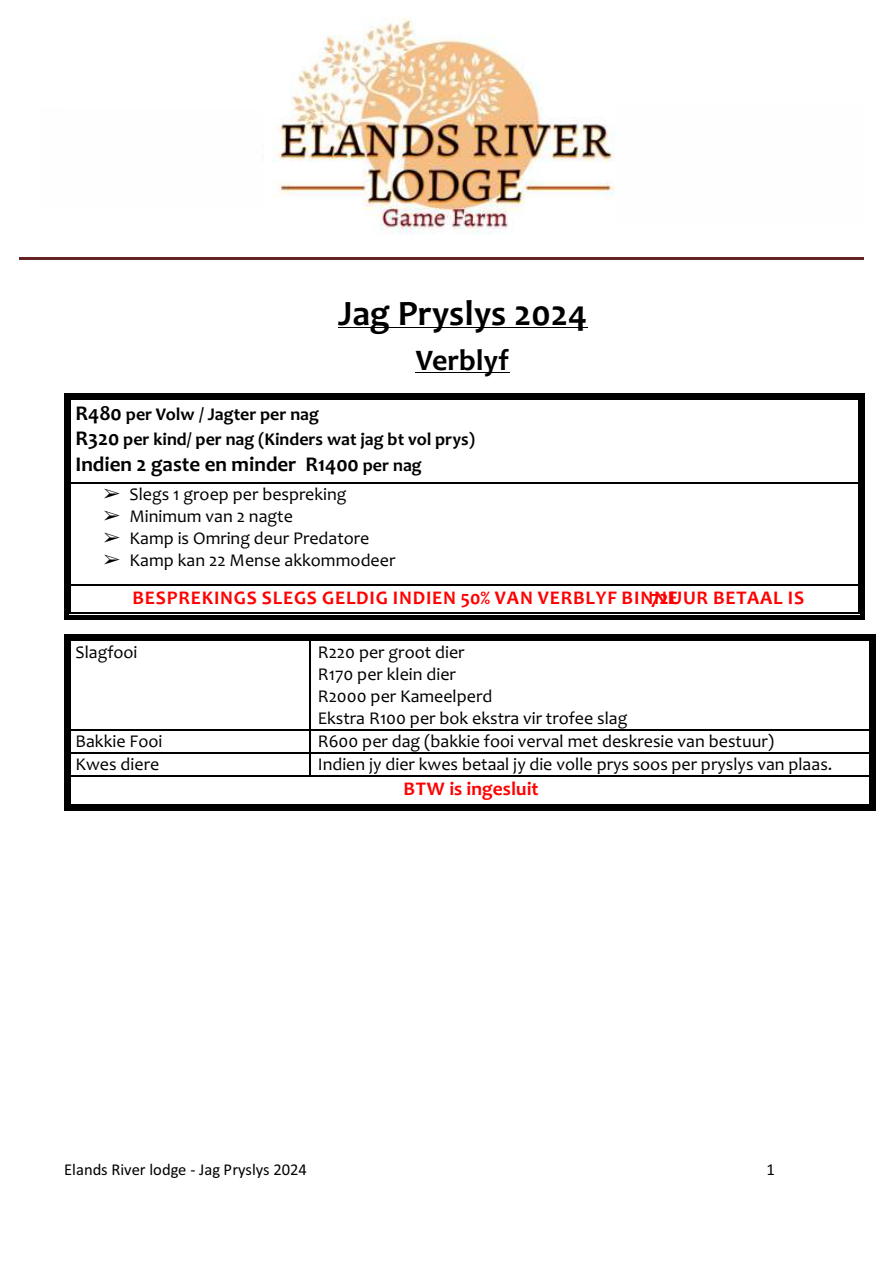
<style>
.page{position:relative;width:893px;height:1263px;background:#fff}
.page>*{position:absolute;margin:0;border:0;box-sizing:border-box;transform-origin:0 0}
.t1{font:700 36px "Candara";color:#000}
.t2{font:700 30px "Candara";color:#000}
.t3{font:700 21px "Candara";color:#000}
.t4{font:700 19.5px "Candara";letter-spacing:.04em;color:#f00}
.t5{font:700 19.5px "Candara";color:#f00}
.t6{font:18px/21.9px "Candara";color:#000}
.t7{font:700 18px/25.5px "Candara";color:#000}
.t8{font:16.5px "Calibri";color:#000}
.s1{font-size:21px}
.s2{font-size:18px}
.s3{font-family:"MS Gothic"}
</style>
<div class="page">
<hr style="left:20px;top:258px;width:844px;height:2px;background:#632423">
<hr style="left:338px;top:327px;width:249px;height:1px;background:#000">
<hr style="left:416px;top:372px;width:94px;height:1px;background:#000">
<svg style="left:64px;top:393px;width:7px;height:7px"></svg>
<hr style="left:71px;top:393px;width:787px;height:4px;background:#000">
<hr style="left:71px;top:398px;width:787px;height:2px;background:#000">
<svg style="left:858px;top:393px;width:7px;height:7px"></svg>
<hr style="left:70px;top:400px;width:1px;height:82px;background:#000">
<div style="left:64px;top:400px;width:5px;height:82px;background:#000"></div>
<div style="left:860px;top:400px;width:5px;height:82px;background:#000"></div>
<hr style="left:858px;top:400px;width:1px;height:82px;background:#000">
<hr style="left:71px;top:482px;width:787px;height:1px;background:#000">
<hr style="left:70px;top:483px;width:1px;height:101px;background:#000">
<div style="left:64px;top:483px;width:5px;height:101px;background:#000"></div>
<div style="left:860px;top:483px;width:5px;height:101px;background:#000"></div>
<hr style="left:858px;top:483px;width:1px;height:101px;background:#000">
<hr style="left:71px;top:584px;width:787px;height:1px;background:#000">
<svg style="left:64px;top:584px;width:7px;height:36px"></svg>
<div style="left:71px;top:615px;width:787px;height:5px;background:#000"></div>
<hr style="left:71px;top:613px;width:787px;height:1px;background:#000">
<svg style="left:858px;top:584px;width:7px;height:36px"></svg>
<svg style="left:64px;top:634px;width:7px;height:7px"></svg>
<div style="left:71px;top:634px;width:238px;height:5px;background:#000"></div>
<hr style="left:71px;top:640px;width:238px;height:1px;background:#000">
<svg style="left:309px;top:634px;width:7px;height:8px"></svg>
<div style="left:316px;top:634px;width:553px;height:5px;background:#000"></div>
<hr style="left:316px;top:640px;width:553px;height:1px;background:#000">
<svg style="left:869px;top:634px;width:7px;height:7px"></svg>
<hr style="left:70px;top:641px;width:1px;height:88px;background:#000">
<div style="left:64px;top:641px;width:5px;height:88px;background:#000"></div>
<hr style="left:309px;top:641px;width:1px;height:88px;background:#000">
<div style="left:871px;top:641px;width:5px;height:88px;background:#000"></div>
<hr style="left:869px;top:641px;width:1px;height:88px;background:#000">
<hr style="left:71px;top:729px;width:238px;height:1px;background:#000">
<hr style="left:310px;top:729px;width:559px;height:1px;background:#000">
<hr style="left:71px;top:752px;width:238px;height:1px;background:#000">
<hr style="left:310px;top:752px;width:559px;height:1px;background:#000">
<hr style="left:71px;top:775px;width:238px;height:1px;background:#000">
<svg style="left:309px;top:729px;width:1px;height:47px"></svg>
<hr style="left:310px;top:775px;width:559px;height:1px;background:#000">
<svg style="left:64px;top:729px;width:7px;height:82px"></svg>
<div style="left:71px;top:806px;width:798px;height:5px;background:#000"></div>
<hr style="left:71px;top:804px;width:798px;height:1px;background:#000">
<svg style="left:869px;top:729px;width:7px;height:82px"></svg>
<img style="left:262px;top:18px;width:353px;height:216px">
<h1 class="t1" style="left:338px;top:298px;width:251px">Jag Pryslys 2024</h1>
<h2 class="t2" style="left:416px;top:348px;width:95px">Verblyf</h2>
<p class="t7" style="left:76px;top:403px;width:401px"><span class="s1">R480</span> per Volw / Jagter per nag<br><span class="s1">R320</span> per kind/ per nag (Kinders wat jag bt vol prys)</p>
<p class="t3" style="left:76px;top:456px;width:348px">Indien 2 gaste en minder R1400 <span class="s2">per nag</span></p>
<p class="t6" style="left:103px;top:485px;width:246px"><span class="s3">➢</span> Slegs 1 groep per bespreking</p>
<p class="t6" style="left:103px;top:507px;width:192px"><span class="s3">➢</span> Minimum van 2 nagte</p>
<p class="t6" style="left:103px;top:529px;width:268px"><span class="s3">➢</span> Kamp is Omring deur Predatore</p>
<p class="t6" style="left:103px;top:551px;width:294px"><span class="s3">➢</span> Kamp kan 22 Mense akkommodeer</p>
<p class="t4" style="left:132px;top:589px;width:673px">BESPREKINGS SLEGS GELDIG INDIEN 50% VAN VERBLYF BIN72NEUUR BETAAL IS</p>
<p class="t6" style="left:76px;top:643px;width:64px">Slagfooi</p>
<p class="t6" style="left:318px;top:643px;width:311px">R220 per groot dier<br>R170 per klein dier<br>R2000 per Kameelperd<br>Ekstra R100 per bok ekstra vir trofee slag</p>
<p class="t6" style="left:76px;top:732px;width:89px">Bakkie Fooi</p>
<p class="t6" style="left:318px;top:732px;width:458px">R600 per dag (bakkie fooi verval met deskresie van bestuur)</p>
<p class="t6" style="left:76px;top:755px;width:85px">Kwes diere</p>
<p class="t6" style="left:318px;top:755px;width:516px">Indien jy dier kwes betaal jy die volle prys soos per pryslys van plaas.</p>
<p class="t5" style="left:404px;top:781px;width:136px">BTW is ingesluit</p>
<p class="t8" style="left:64px;top:1163px;width:244px">Elands River lodge - Jag Pryslys 2024</p>
<p class="t8" style="left:766px;top:1163px;width:10px">1</p>
</div>
